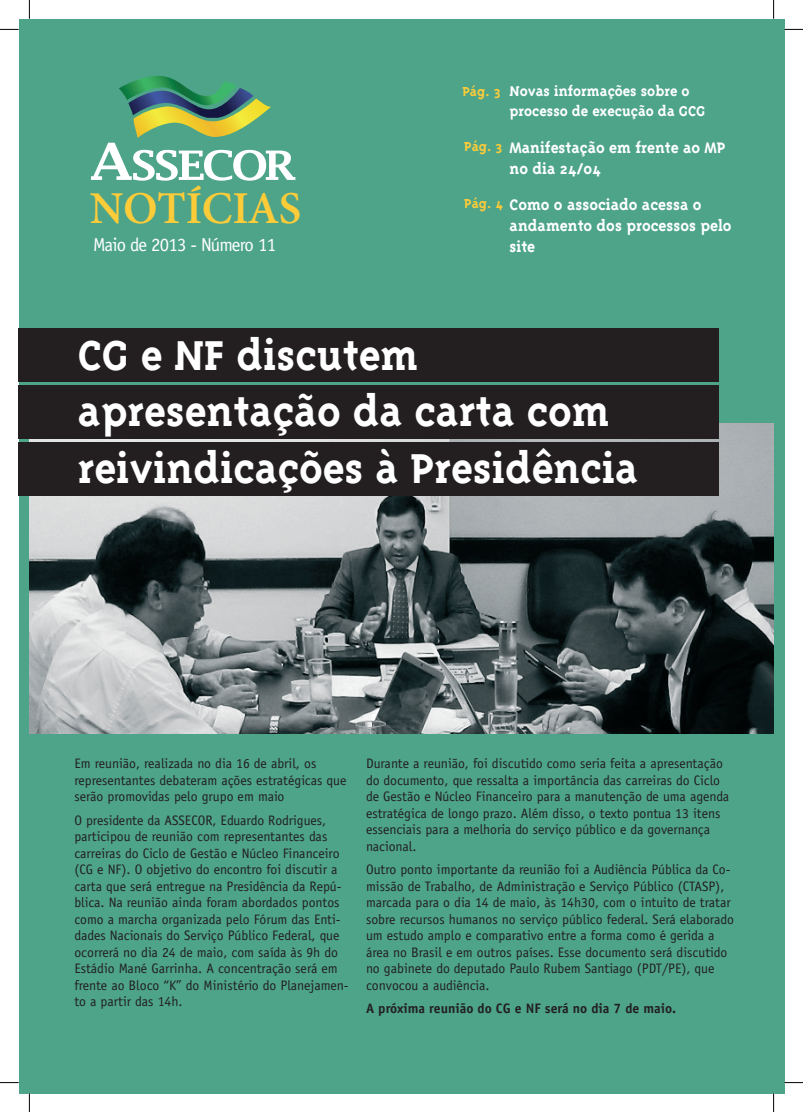
<style>
.page{position:relative;width:803px;height:1112px;background:#fff}
.page>*{position:absolute;margin:0;border:0;box-sizing:border-box;transform-origin:0 0}
.t1{font:700 47.88px/56.5px "Triplex Serif";color:#fff}
.t2{font:600 45.62px "Minion Pro";letter-spacing:-.01em;color:#fecc39}
.t3{font:18.75px "Officina Sans Std";letter-spacing:-.04em;color:#fff}
.t4{font:700 17.5px/21px "Triplex Serif";color:#fff}
.t5{font:700 16.25px/19.5px "Triplex Serif";color:#fff}
.t6{font:700 15px "Triplex Serif";color:#fecc39}
.t7{font:13.75px/16.5px "Officina Sans Std";color:#231f20}
.t8{font:700 13.75px "Officina Sans Std";color:#231f20}
</style>
<div class="page">
<div style="left:19px;top:19px;width:765px;height:1073px;background:#4da489"></div>
<img style="left:29px;top:423px;width:744px;height:310px">
<svg style="left:91px;top:76px;width:204px;height:105px"></svg>
<div style="left:19px;top:328px;width:700px;height:54px;background:#231f20"></div>
<div style="left:19px;top:385px;width:700px;height:53px;background:#231f20"></div>
<div style="left:19px;top:441px;width:700px;height:54px;background:#231f20"></div>
<svg style="left:0;top:29px;width:19px;height:1px"></svg>
<svg style="left:784px;top:29px;width:19px;height:1px"></svg>
<svg style="left:0;top:1082px;width:19px;height:1px"></svg>
<svg style="left:784px;top:1081px;width:19px;height:2px"></svg>
<svg style="left:29px;top:0;width:1px;height:19px"></svg>
<svg style="left:29px;top:1092px;width:1px;height:19px"></svg>
<svg style="left:773px;top:0;width:1px;height:19px"></svg>
<svg style="left:773px;top:1092px;width:1px;height:19px"></svg>
<h2 class="t2" style="left:90px;top:177px;width:213px">NOTÍCIAS</h2>
<h3 class="t3" style="left:93px;top:233px;width:184px">Maio de 2013 - Número 11</h3>
<p class="t6" style="left:462px;top:83px;width:40px">Pág. 3</p>
<p class="t5" style="left:509px;top:81px;width:197px">Novas informações sobre o processo de execução da GCG</p>
<p class="t6" style="left:464px;top:138px;width:40px">Pág. 3</p>
<p class="t4" style="left:509px;top:137px;width:217px">Manifestação em frente ao MP no dia 24/04</p>
<p class="t4" style="left:509px;top:194px;width:223px">Como o associado acessa o andamento dos processos pelo site</p>
<p class="t6" style="left:464px;top:195px;width:40px">Pág. 4</p>
<h1 class="t1" style="left:78px;top:326px;width:562px">CG e NF discutem apresentação da carta com reivindicações à Presidência</h1>
<p class="t7" style="left:74px;top:755px;width:274px">Em reunião, realizada no dia 16 de abril, os representantes debateram ações estratégicas que serão promovidas pelo grupo em maio</p>
<p class="t7" style="left:74px;top:811px;width:276px">O presidente da ASSECOR, Eduardo Rodrigues, participou de reunião com representantes das carreiras do Ciclo de Gestão e Núcleo Financeiro (CG e NF). O objetivo do encontro foi discutir a carta que será entregue na Presidência da Repú&shy;blica. Na reunião ainda foram abordados pontos como a marcha organizada pelo Fórum das Enti&shy;dades Nacionais do Serviço Público Federal, que ocorrerá no dia 24 de maio, com saída às 9h do Estádio Mané Garrinha. A concentração será em frente ao Bloco “K” do Ministério do Planejamen&shy;to a partir das 14h.</p>
<p class="t7" style="left:366px;top:755px;width:365px">Durante a reunião, foi discutido como seria feita a apresentação do documento, que ressalta a importância das carreiras do Ciclo de Gestão e Núcleo Financeiro para a manutenção de uma agenda estratégica de longo prazo. Além disso, o texto pontua 13 itens essenciais para a melhoria do serviço público e da governança nacional.</p>
<p class="t7" style="left:366px;top:861px;width:369px">Outro ponto importante da reunião foi a Audiência Pública da Co&shy;missão de Trabalho, de Administração e Serviço Público (CTASP), marcada para o dia 14 de maio, às 14h30, com o intuito de tratar sobre recursos humanos no serviço público federal. Será elaborado um estudo amplo e comparativo entre a forma como é gerida a área no Brasil e em outros países. Esse documento será discutido no gabinete do deputado Paulo Rubem Santiago (PDT/PE), que convocou a audiência.</p>
<p class="t8" style="left:366px;top:999px;width:312px">A próxima reunião do CG e NF será no dia 7 de maio.</p>
</div>
